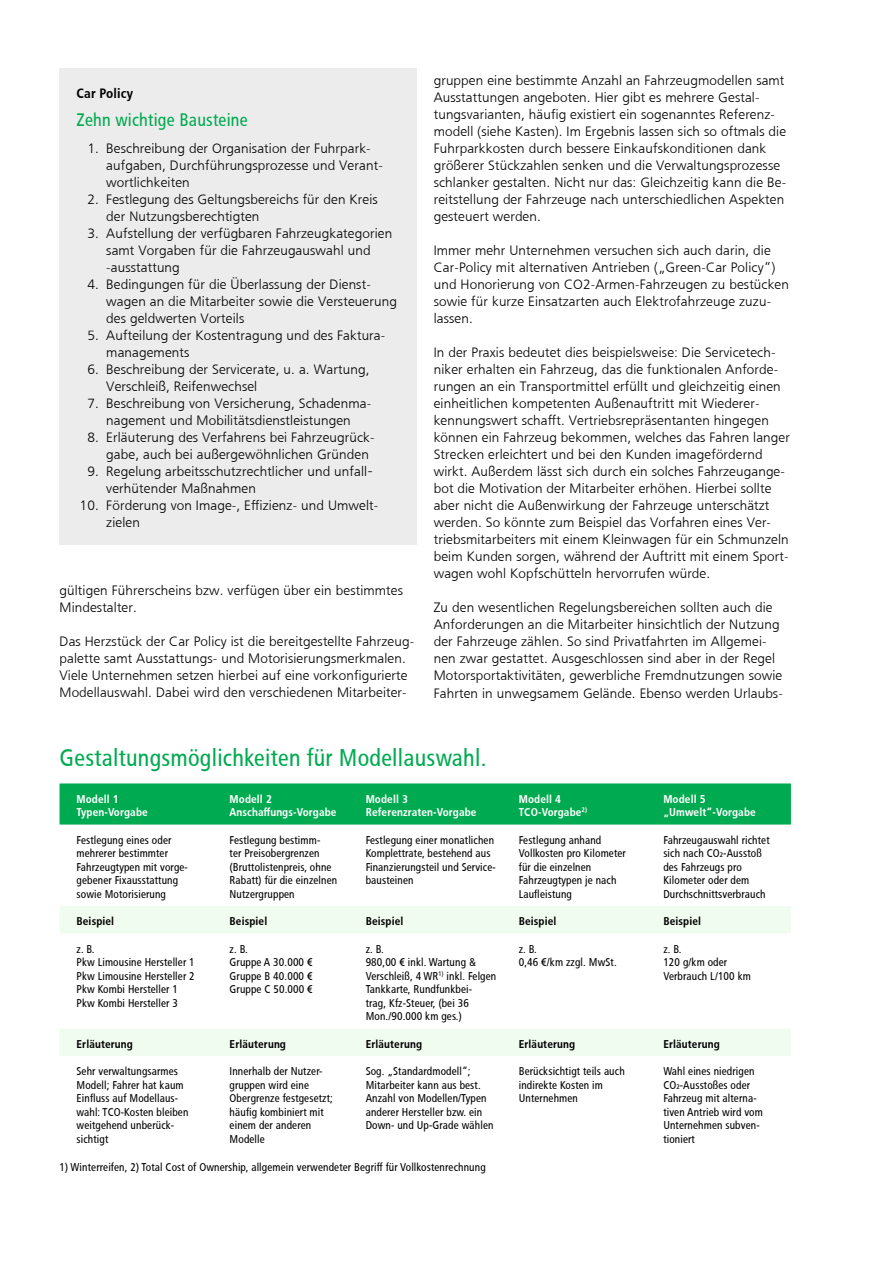
<style>
.page{position:relative;width:893px;height:1263px;background:#fff}
.page>*{position:absolute;margin:0;border:0;box-sizing:border-box;transform-origin:0 0}
.t1{font:24px "HDI Gerling Sans Cond Regular";letter-spacing:.01em;color:#00aa50}
.t2{font:18px "HDI Gerling Sans Cond Regular";letter-spacing:.01em;color:#00aa50}
.t3{font:13.5px/17px "HDI Gerling Sans Light";letter-spacing:.01em;color:#000}
.t4{font:13.5px "HDI Gerling Sans Cond Bold";letter-spacing:.01em;color:#000}
.t5{font:11.25px/13.5px "HDI Gerling Sans Cond Regular";letter-spacing:.01em;color:#000}
.t6{font:11.25px/13.5px "HDI Gerling Sans Cond Bold";letter-spacing:.01em;color:#fff}
.t7{font:11.25px "HDI Gerling Sans Cond Bold";letter-spacing:.01em;color:#000}
</style>
<div class="page">
<div style="left:60px;top:68px;width:357px;height:476px;background:#ececec"></div>
<div style="left:60px;top:783px;width:731px;height:41px;background:#00aa50"></div>
<div style="left:60px;top:906px;width:731px;height:27px;background:#f1fcf0"></div>
<div style="left:60px;top:1029px;width:731px;height:27px;background:#f1fcf0"></div>
<p class="t4" style="left:77px;top:85px;width:58px">Car Policy</p>
<h2 class="t2" style="left:77px;top:109px;width:173px">Zehn wichtige Bausteine</h2>
<p class="t3" style="left:106px;top:140px;width:278px;text-indent:-19px">1. Beschreibung der Organisation der Fuhrpark&shy;aufgaben, Durchführungsprozesse und Verant&shy;wortlichkeiten</p>
<p class="t3" style="left:106px;top:191px;width:273px;text-indent:-19px">2. Festlegung des Geltungsbereichs für den Kreis der Nutzungsberechtigten</p>
<p class="t3" style="left:106px;top:225px;width:287px;text-indent:-19px">3. Aufstellung der verfügbaren Fahrzeugkategorien samt Vorgaben für die Fahrzeugauswahl und -ausstattung</p>
<p class="t3" style="left:106px;top:276px;width:292px;text-indent:-19px">4. Bedingungen für die Überlassung der Dienst&shy;wagen an die Mitarbeiter sowie die Versteuerung des geldwerten Vorteils</p>
<p class="t3" style="left:106px;top:327px;width:281px;text-indent:-19px">5. Aufteilung der Kostentragung und des Faktura&shy;managements</p>
<p class="t3" style="left:106px;top:361px;width:265px;text-indent:-19px">6. Beschreibung der Servicerate, u. a. Wartung,<br>Verschleiß, Reifenwechsel</p>
<p class="t3" style="left:87px;top:395px;width:285px;text-align:center">7. Beschreibung von Versicherung, Schadenma&shy;nagement und Mobilitätsdienstleistungen</p>
<p class="t3" style="left:106px;top:429px;width:270px;text-indent:-19px">8. Erläuterung des Verfahrens bei Fahrzeugrück&shy;gabe, auch bei außergewöhnlichen Gründen</p>
<p class="t3" style="left:106px;top:463px;width:268px;text-indent:-19px">9. Regelung arbeitsschutzrechtlicher und unfall&shy;verhütender Maßnahmen</p>
<p class="t3" style="left:106px;top:497px;width:273px;text-indent:-27px">10. Förderung von Image-, Effizienz- und Umwelt&shy;zielen</p>
<p class="t3" style="left:60px;top:582px;width:345px">gültigen Führerscheins bzw. verfügen über ein bestimmtes<br>Mindestalter.</p>
<p class="t3" style="left:60px;top:633px;width:356px">Das Herzstück der Car Policy ist die bereitgestellte Fahrzeug&shy;palette samt Ausstattungs- und Motorisierungsmerkmalen.<br>Viele Unternehmen setzen hierbei auf eine vorkonfigurierte Modellauswahl. Dabei wird den verschiedenen Mitarbeiter-</p>
<p class="t3" style="left:434px;top:72px;width:354px">gruppen eine bestimmte Anzahl an Fahrzeugmodellen samt Ausstattungen angeboten. Hier gibt es mehrere Gestal&shy;tungsvarianten, häufig existiert ein sogenanntes Referenz&shy;modell (siehe Kasten). Im Ergebnis lassen sich so oftmals die Fuhrparkkosten durch bessere Einkaufskonditionen dank größerer Stückzahlen senken und die Verwaltungsprozesse schlanker gestalten. Nicht nur das: Gleichzeitig kann die Be&shy;reitstellung der Fahrzeuge nach unterschiedlichen Aspekten gesteuert werden.</p>
<p class="t3" style="left:434px;top:242px;width:357px">Immer mehr Unternehmen versuchen sich auch darin, die Car-Policy mit alternativen Antrieben („Green-Car Policy“) und Honorierung von CO2-Armen-Fahrzeugen zu bestücken sowie für kurze Einsatzarten auch Elektrofahrzeuge zuzu&shy;lassen.</p>
<p class="t3" style="left:434px;top:344px;width:358px">In der Praxis bedeutet dies beispielsweise: Die Servicetech&shy;niker erhalten ein Fahrzeug, das die funktionalen Anforde&shy;rungen an ein Transportmittel erfüllt und gleichzeitig einen einheitlichen kompetenten Außenauftritt mit Wiederer&shy;kennungswert schafft. Vertriebsrepräsentanten hingegen können ein Fahrzeug bekommen, welches das Fahren langer Strecken erleichtert und bei den Kunden imagefördernd wirkt. Außerdem lässt sich durch ein solches Fahrzeugange&shy;bot die Motivation der Mitarbeiter erhöhen. Hierbei sollte aber nicht die Außenwirkung der Fahrzeuge unterschätzt werden. So könnte zum Beispiel das Vorfahren eines Ver&shy;triebsmitarbeiters mit einem Kleinwagen für ein Schmunzeln beim Kunden sorgen, während der Auftritt mit einem Sport&shy;wagen wohl Kopfschütteln hervorrufen würde.</p>
<p class="t3" style="left:434px;top:599px;width:351px">Zu den wesentlichen Regelungsbereichen sollten auch die Anforderungen an die Mitarbeiter hinsichtlich der Nutzung der Fahrzeuge zählen. So sind Privatfahrten im Allgemei&shy;nen zwar gestattet. Ausgeschlossen sind aber in der Regel Motorsportaktivitäten, gewerbliche Fremdnutzungen sowie Fahrten in unwegsamem Gelände. Ebenso werden Urlaubs-</p>
<h1 class="t1" style="left:60px;top:744px;width:428px">Gestaltungsmöglichkeiten für Modellauswahl.</h1>
<p class="t6" style="left:77px;top:792px;width:73px">Modell 1<br>Typen-Vorgabe</p>
<p class="t6" style="left:230px;top:792px;width:108px">Modell 2<br>Anschaffungs-Vorgabe</p>
<p class="t6" style="left:366px;top:792px;width:112px">Modell 3<br>Referenzraten-Vorgabe</p>
<p class="t6" style="left:519px;top:792px;width:70px">Modell 4<br>TCO-Vorgabe<sup>2)</sup></p>
<p class="t6" style="left:663px;top:792px;width:94px">Modell 5 „Umwelt“-Vorgabe</p>
<p class="t5" style="left:77px;top:833px;width:113px">Festlegung eines oder mehrerer bestimmter<br>Fahrzeugtypen mit vorge&shy;gebener Fixausstattung sowie Motorisierung</p>
<p class="t5" style="left:230px;top:833px;width:109px">Festlegung bestimm-<br>ter Preisobergrenzen (Bruttolistenpreis, ohne<br>Rabatt) für die einzelnen<br>Nutzergruppen</p>
<p class="t5" style="left:366px;top:833px;width:132px">Festlegung einer monatlichen<br>Komplettrate, bestehend aus<br>Finanzierungsteil und Service&shy;bausteinen</p>
<p class="t5" style="left:519px;top:833px;width:109px">Festlegung anhand<br>Vollkosten pro Kilometer für die einzelnen<br>Fahrzeugtypen je nach<br>Laufleistung</p>
<p class="t5" style="left:663px;top:833px;width:108px">Fahrzeugauswahl richtet sich nach CO₂-Ausstoß des Fahrzeugs pro<br>Kilometer oder dem<br>Durchschnittsverbrauch</p>
<p class="t7" style="left:77px;top:915px;width:39px">Beispiel</p>
<p class="t7" style="left:230px;top:915px;width:39px">Beispiel</p>
<p class="t7" style="left:366px;top:915px;width:39px">Beispiel</p>
<p class="t7" style="left:519px;top:915px;width:39px">Beispiel</p>
<p class="t7" style="left:663px;top:915px;width:39px">Beispiel</p>
<p class="t5" style="left:77px;top:942px;width:120px">z. B.<br>Pkw Limousine Hersteller 1<br>Pkw Limousine Hersteller 2<br>Pkw Kombi Hersteller 1<br>Pkw Kombi Hersteller 3</p>
<p class="t5" style="left:230px;top:942px;width:85px">z. B.<br>Gruppe A 30.000 €<br>Gruppe B 40.000 €<br>Gruppe C 50.000 €</p>
<p class="t5" style="left:366px;top:942px;width:132px">z. B.<br>980,00 € inkl. Wartung &amp;<br>Verschleiß, 4 WR<sup>1)</sup> inkl. Felgen<br>Tankkarte, Rundfunkbei-<br>trag, Kfz-Steuer, (bei 36<br>Mon./90.000 km ges.)</p>
<p class="t5" style="left:519px;top:942px;width:99px">z. B.<br>0,46 €/km zzgl. MwSt.</p>
<p class="t5" style="left:663px;top:942px;width:89px">z. B.<br>120 g/km oder<br>Verbrauch L/100 km</p>
<p class="t7" style="left:77px;top:1037px;width:58px">Erläuterung</p>
<p class="t7" style="left:230px;top:1037px;width:58px">Erläuterung</p>
<p class="t7" style="left:366px;top:1037px;width:58px">Erläuterung</p>
<p class="t7" style="left:519px;top:1037px;width:58px">Erläuterung</p>
<p class="t7" style="left:663px;top:1037px;width:58px">Erläuterung</p>
<p class="t5" style="left:77px;top:1065px;width:113px">Sehr verwaltungsarmes<br>Modell; Fahrer hat kaum<br>Einfluss auf Modellaus&shy;wahl: TCO-Kosten bleiben weitgehend unberück&shy;sichtigt</p>
<p class="t5" style="left:230px;top:1065px;width:105px">Innerhalb der Nutzer&shy;gruppen wird eine<br>Obergrenze festgesetzt; häufig kombiniert mit einem der anderen<br>Modelle</p>
<p class="t5" style="left:366px;top:1065px;width:129px">Sog. „Standardmodell“;<br>Mitarbeiter kann aus best.<br>Anzahl von Modellen/Typen anderer Hersteller bzw. ein<br>Down- und Up-Grade wählen</p>
<p class="t5" style="left:519px;top:1065px;width:107px">Berücksichtigt teils auch indirekte Kosten im<br>Unternehmen</p>
<p class="t5" style="left:663px;top:1065px;width:101px">Wahl eines niedrigen<br>CO₂-Ausstoßes oder<br>Fahrzeug mit alterna&shy;tiven Antrieb wird vom<br>Unternehmen subven&shy;tioniert</p>
<p class="t5" style="left:60px;top:1160px;width:428px">1) Winterreifen, 2) Total Cost of Ownership, allgemein verwendeter Begriff für Vollkostenrechnung</p>
</div>
